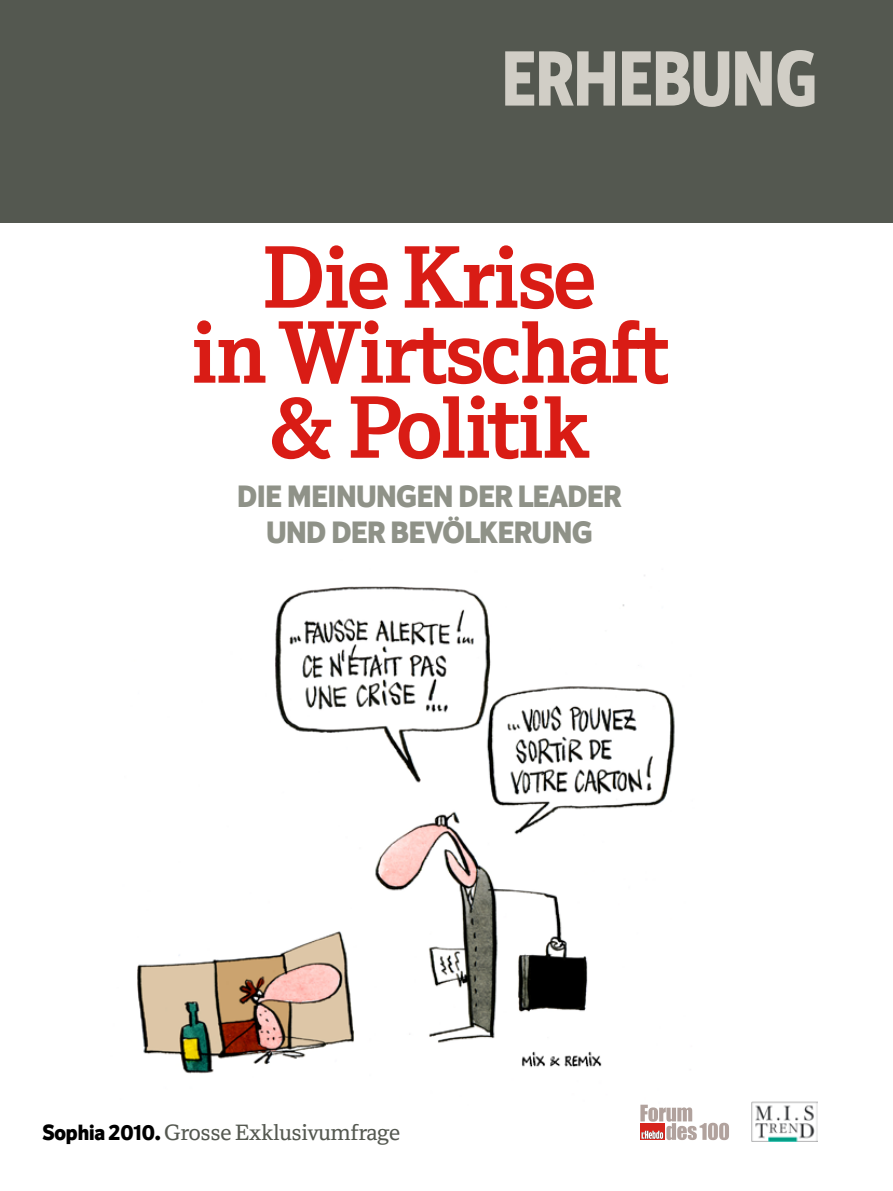
<style>
.page{position:relative;width:893px;height:1191px;background:#fff}
.page>*{position:absolute;margin:0;border:0;box-sizing:border-box;transform-origin:0 0}
.t1{font:700 90px/75px "Hebdo Egyptian";letter-spacing:-.02em;color:#d91c15;text-align:center}
.t2{font:700 79.5px "Hebdo Sans Cond";letter-spacing:-.005em;color:#d1cec6}
.t3{font:900 31.5px/36px "Hebdo Sans";color:#8f9288;text-align:center}
.t4{font:22.5px "Hebdo Text";letter-spacing:-.005em;color:#545850}
.s1{font-family:"Hebdo Sans";font-weight:900;color:#000}
</style>
<div class="page">
<img style="left:137px;top:575px;width:538px;height:499px">
<div style="left:0;top:0;width:893px;height:223px;background:#545850"></div>
<img style="left:751px;top:1101px;width:67px;height:40px">
<svg style="left:640px;top:1104px;width:89px;height:36px"></svg>
<h2 class="t2" style="left:502px;top:36px;width:317px">ERHEBUNG</h2>
<h1 class="t1" style="left:191px;top:246px;width:480px">Die Krise<br>in Wirtschaft &amp; Politik</h1>
<p class="t3" style="left:238px;top:480px;width:385px">DIE MEINUNGEN DER LEADER<br>UND DER BEVÖLKERUNG</p>
<p class="t4" style="left:43px;top:1119px;width:359px"><span class="s1">SOPHIA 2010.</span> Grosse Exklusivumfrage</p>
</div>
